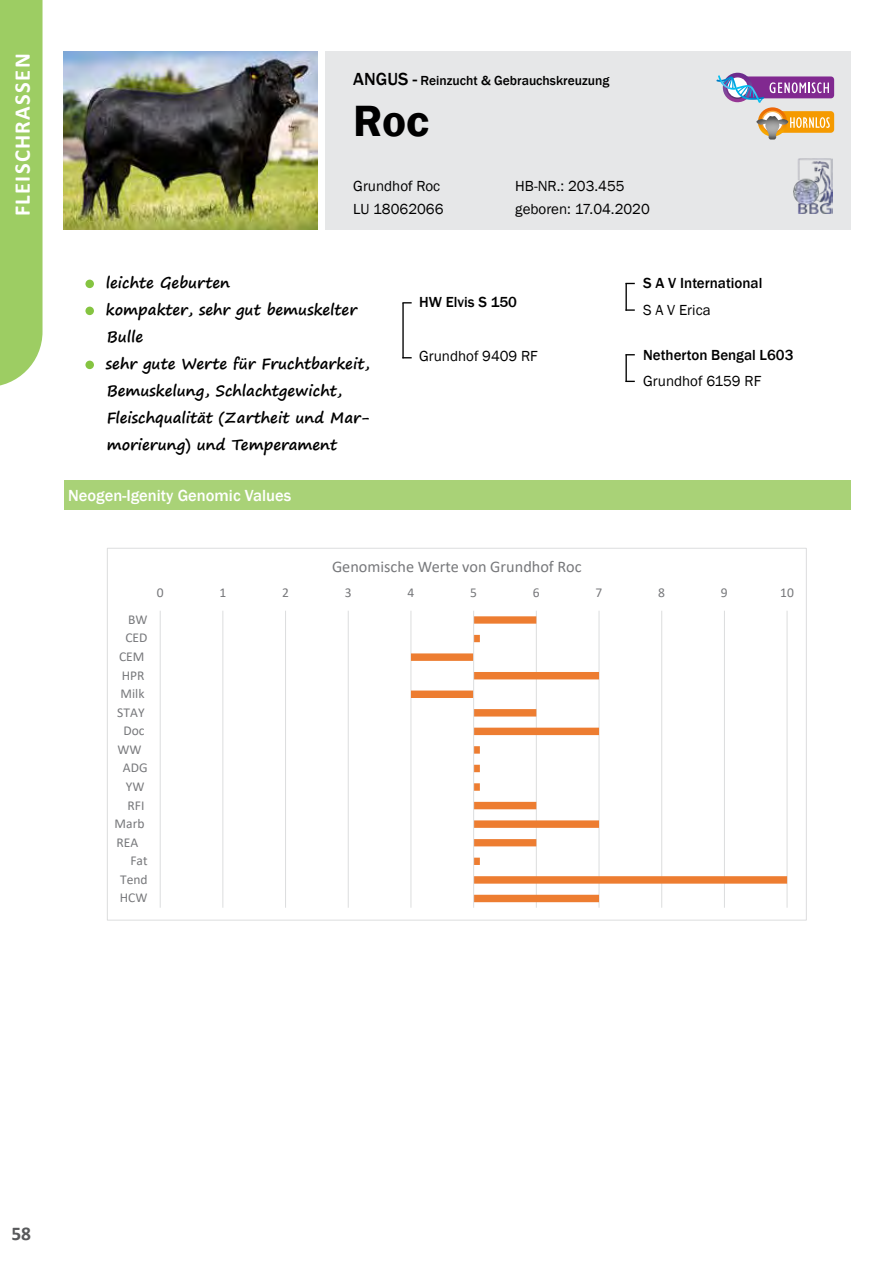
<style>
.page{position:relative;width:893px;height:1263px;background:#fff}
.page>*{position:absolute;margin:0;border:0;box-sizing:border-box;transform-origin:0 0}
.t1{font:600 45px "Franklin Gothic";color:#000}
.t2{font:700 22.5px "Calibri";letter-spacing:.06em;color:#fff}
.t3{font:700 19.5px "Calibri";color:#58595b}
.t4{font:500 16.5px "Franklin Gothic";color:#fff}
.t5{font:16.2px "Calibri";color:#77787b}
.t6{font:700 15px/27px "Segoe Print";color:#000}
.t7{font:15px "Franklin Gothic";color:#000}
.t8{font:500 15px "Franklin Gothic";color:#000}
.t9{font:13.5px "Calibri";color:#77787b}
.t10{font:500 13.5px "Franklin Gothic";color:#000}
.s1{font-size:18px}
</style>
<div class="page">
<div style="left:0;top:0;width:43px;height:386px;background:#9dcd63"></div>
<img style="left:64px;top:51px;width:253px;height:179px">
<div style="left:64px;top:480px;width:787px;height:30px;background:#a9d277"></div>
<hr style="left:625px;top:283px;width:2px;height:28px;background:#000">
<svg style="left:625px;top:309px;width:10px;height:2px"></svg>
<hr style="left:625px;top:354px;width:2px;height:28px;background:#000">
<hr style="left:402px;top:303px;width:2px;height:55px;background:#000">
<div style="left:325px;top:51px;width:526px;height:179px;background:#e6e7e8"></div>
<div style="left:85px;top:280px;width:9px;height:8px;background:#85c441;border-radius:50%"></div>
<div style="left:85px;top:307px;width:9px;height:8px;background:#85c441;border-radius:50%"></div>
<div style="left:85px;top:361px;width:9px;height:8px;background:#85c441;border-radius:50%"></div>
<img style="left:716px;top:73px;width:118px;height:67px">
<img style="left:793px;top:158px;width:39px;height:56px">
<hr style="left:160px;top:611px;width:1px;height:297px;background:#dcddde">
<hr style="left:222px;top:611px;width:1px;height:297px;background:#dcddde">
<hr style="left:285px;top:611px;width:1px;height:297px;background:#dcddde">
<hr style="left:348px;top:611px;width:1px;height:297px;background:#dcddde">
<hr style="left:410px;top:611px;width:1px;height:297px;background:#dcddde">
<hr style="left:536px;top:611px;width:1px;height:297px;background:#dcddde">
<hr style="left:599px;top:611px;width:1px;height:297px;background:#dcddde">
<hr style="left:661px;top:611px;width:1px;height:297px;background:#dcddde">
<hr style="left:724px;top:611px;width:1px;height:297px;background:#dcddde">
<hr style="left:787px;top:611px;width:1px;height:297px;background:#dcddde">
<svg style="left:411px;top:616px;width:376px;height:286px"></svg>
<hr style="left:473px;top:611px;width:1px;height:297px;background:#dcddde">
<h2 class="t2" style="left:6px;top:216px;width:164px;rotate:-90deg">FLEISCHRASSEN</h2>
<p class="t10" style="left:353px;top:72px;width:258px"><span class="s1">ANGUS -</span> Reinzucht &amp; Gebrauchskreuzung</p>
<h1 class="t1" style="left:353px;top:94px;width:77px">Roc</h1>
<p class="t7" style="left:353px;top:177px;width:88px">Grundhof Roc</p>
<p class="t7" style="left:515px;top:177px;width:111px">HB-NR.: 203.455</p>
<p class="t7" style="left:353px;top:199px;width:92px">LU 18062066</p>
<p class="t7" style="left:515px;top:199px;width:136px">geboren: 17.04.2020</p>
<p class="t6" style="left:106px;top:269px;width:266px">leichte Geburten<br>kompakter, sehr gut bemuskelter<br>Bulle<br>sehr gute Werte für Fruchtbarkeit,<br>Bemuskelung, Schlachtgewicht,<br>Fleischqualität (Zartheit und Mar&shy;morierung) und Temperament</p>
<p class="t4" style="left:68px;top:485px;width:224px">Neogen-Igenity Genomic Values</p>
<p class="t8" style="left:419px;top:292px;width:99px">HW Elvis S 150</p>
<p class="t7" style="left:419px;top:347px;width:120px">Grundhof 9409 RF</p>
<p class="t5" style="left:332px;top:555px;width:251px">Genomische Werte von Grundhof Roc</p>
<p class="t8" style="left:643px;top:274px;width:121px">S A V International</p>
<p class="t7" style="left:643px;top:301px;width:69px">S A V Erica</p>
<p class="t8" style="left:643px;top:346px;width:152px">Netherton Bengal L603</p>
<p class="t7" style="left:643px;top:371px;width:120px">Grundhof 6159 RF</p>
<p class="t9" style="left:128px;top:610px;width:21px">BW</p>
<p class="t9" style="left:125px;top:628px;width:24px">CED</p>
<p class="t9" style="left:119px;top:647px;width:27px">CEM</p>
<p class="t9" style="left:122px;top:666px;width:24px">HPR</p>
<p class="t9" style="left:121px;top:684px;width:25px">Milk</p>
<p class="t9" style="left:117px;top:703px;width:29px">STAY</p>
<p class="t9" style="left:123px;top:721px;width:23px">Doc</p>
<p class="t9" style="left:117px;top:740px;width:26px">WW</p>
<p class="t9" style="left:123px;top:758px;width:26px">ADG</p>
<p class="t9" style="left:126px;top:777px;width:20px">YW</p>
<p class="t9" style="left:128px;top:796px;width:18px">RFI</p>
<p class="t9" style="left:115px;top:814px;width:31px">Marb</p>
<p class="t9" style="left:117px;top:833px;width:23px">REA</p>
<p class="t9" style="left:130px;top:851px;width:19px">Fat</p>
<p class="t9" style="left:120px;top:870px;width:29px">Tend</p>
<p class="t9" style="left:120px;top:888px;width:29px">HCW</p>
<p class="t9" style="left:157px;top:583px;width:8px">0</p>
<p class="t9" style="left:219px;top:583px;width:8px">1</p>
<p class="t9" style="left:282px;top:583px;width:8px">2</p>
<p class="t9" style="left:345px;top:583px;width:8px">3</p>
<p class="t9" style="left:407px;top:583px;width:8px">4</p>
<p class="t9" style="left:470px;top:583px;width:8px">5</p>
<p class="t9" style="left:533px;top:583px;width:8px">6</p>
<p class="t9" style="left:596px;top:583px;width:8px">7</p>
<p class="t9" style="left:658px;top:583px;width:8px">8</p>
<p class="t9" style="left:721px;top:583px;width:8px">9</p>
<p class="t9" style="left:780px;top:583px;width:15px">10</p>
<h3 class="t3" style="left:11px;top:1220px;width:21px">58</h3>
</div>
